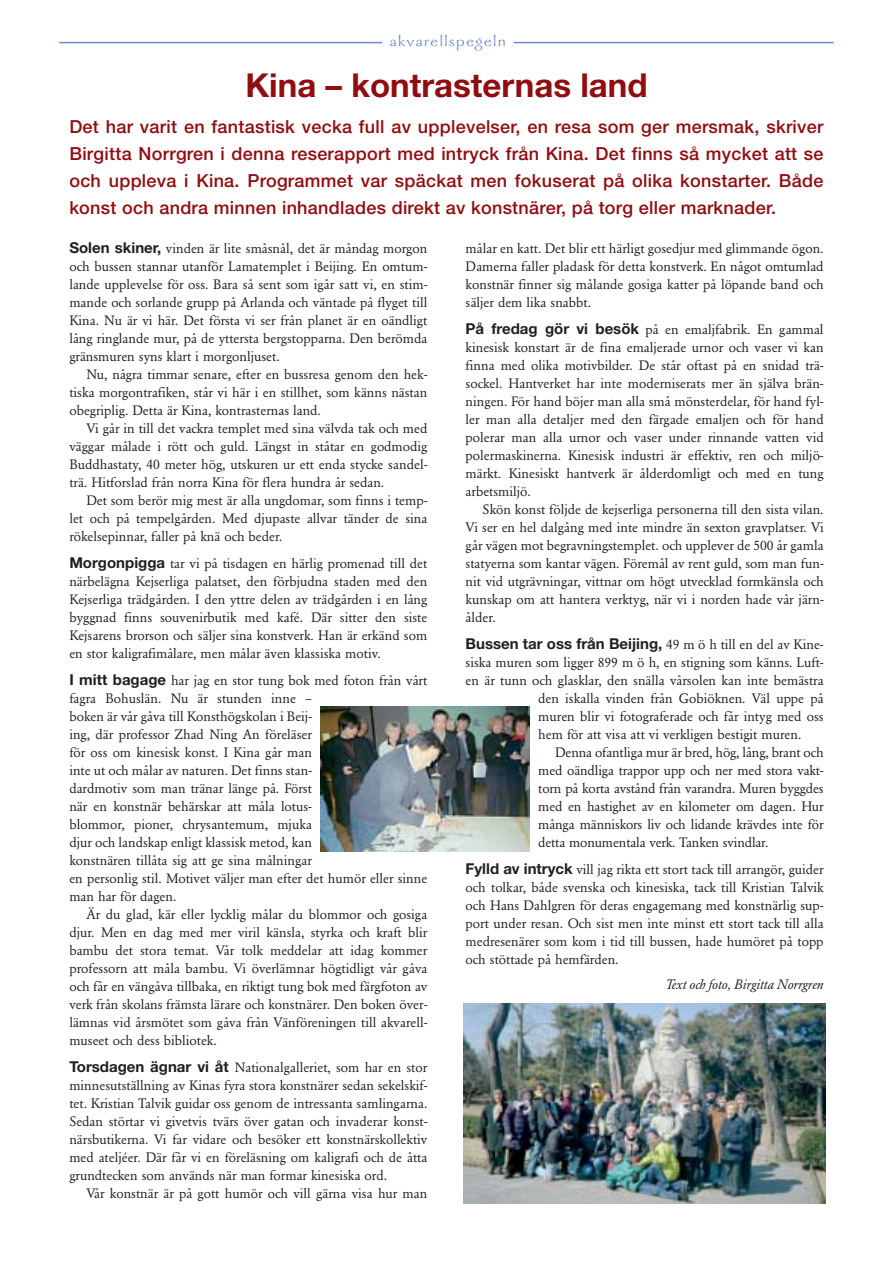
<style>
.page{position:relative;width:893px;height:1263px;background:#fff}
.page>*{position:absolute;margin:0;border:0;box-sizing:border-box;transform-origin:0 0}
.t1{font:700 33px "Helvetica Neue";color:#900d10}
.t2{font:500 18px/27px "Helvetica Neue";letter-spacing:.015em;color:#900d10;text-align:justify}
.t3{font:16.5px "Galahad";letter-spacing:.1em;color:#698ac4}
.t4{font:700 15px "Helvetica Neue";color:#231f20}
.t5{font:13.5px/18px "Garamond BE";color:#231f20;text-align:justify}
.t6{font:13.5px "Garamond BE Italic Os F";color:#231f20}
.s1{font-family:"Helvetica Neue";font-weight:700;font-size:15px}
.s2{font-family:"Garamond BE";font-weight:400;font-size:13.5px}
</style>
<div class="page">
<hr style="left:59px;top:42px;width:774px;height:1px;background:#698ac4">
<div style="left:382px;top:26px;width:131px;height:33px;background:#fff"></div>
<img style="left:463px;top:1004px;width:362px;height:199px">
<img style="left:321px;top:707px;width:208px;height:144px">
<p class="t3" style="left:390px;top:34px;width:117px">akvarellspegeln</p>
<h1 class="t1" style="left:245px;top:74px;width:403px">Kina – kontrasternas land</h1>
<p class="t2" style="left:69px;top:115px;width:755px">Det har varit en fantastisk vecka full av upplevelser, en resa som ger mersmak, skriver Birgitta Norrgren i denna reserapport med intryck från Kina. Det finns så mycket att se och uppleva i Kina. Programmet var späckat men fokuserat på olika konstarter. Både konst och andra minnen inhandlades direkt av konstnärer, på torg eller marknader.</p>
<p class="t5" style="left:69px;top:241px;width:359px"><span class="s1">Solen skiner,</span> vinden är lite småsnål, det är måndag morgon och bussen stannar utanför Lamatemplet i Beijing. En omtum&shy;lande upplevelse för oss. Bara så sent som igår satt vi, en stim&shy;mande och sorlande grupp på Arlanda och väntade på flyget till Kina. Nu är vi här. Det första vi ser från planet är en oändligt lång ringlande mur, på de yttersta bergstopparna. Den berömda gränsmuren syns klart i morgonljuset.</p>
<p class="t5" style="left:69px;top:367px;width:359px;text-indent:17px">Nu, några timmar senare, efter en bussresa genom den hek&shy;tiska morgontrafiken, står vi här i en stillhet, som känns nästan obegriplig. Detta är Kina, kontrasternas land.</p>
<p class="t5" style="left:69px;top:421px;width:359px;text-indent:17px">Vi går in till det vackra templet med sina välvda tak och med väggar målade i rött och guld. Längst in ståtar en godmodig Buddhastaty, 40 meter hög, utskuren ur ett enda stycke sandel&shy;trä. Hitforslad från norra Kina för flera hundra år sedan.</p>
<p class="t5" style="left:69px;top:493px;width:359px;text-indent:17px">Det som berör mig mest är alla ungdomar, som finns i temp&shy;let och på tempelgården. Med djupaste allvar tänder de sina rökelsepinnar, faller på knä och beder.</p>
<p class="t5" style="left:69px;top:556px;width:359px"><span class="s1">Morgonpigga</span> tar vi på tisdagen en härlig promenad till det närbelägna Kejserliga palatset, den förbjudna staden med den Kejserliga trädgården. I den yttre delen av trädgården i en lång byggnad finns souvenirbutik med kafé. Där sitter den siste Kejsarens brorson och säljer sina konstverk. Han är erkänd som en stor kaligrafimålare, men målar även klassiska motiv.</p>
<p class="t5" style="left:69px;top:673px;width:359px;text-align:left"><span class="s1">I mitt bagage</span> har jag en stor tung bok med foton från vårt fagra Bohuslän. Nu är stunden inne –<br>boken är vår gåva till Konsthögskolan i Beij-<br>ing, där professor Zhad Ning An föreläser<br>för oss om kinesisk konst. I Kina går man<br>inte ut och målar av naturen. Det finns stan-<br>dardmotiv som man tränar länge på. Först<br>när en konstnär behärskar att måla lotus-<br>blommor, pioner, chrysantemum, mjuka<br>djur och landskap enligt klassisk metod, kan<br>konstnären tillåta sig att ge sina målningar<br>en personlig stil. Motivet väljer man efter det humör eller sinne man har för dagen.</p>
<p class="t5" style="left:69px;top:907px;width:359px;text-indent:17px">Är du glad, kär eller lycklig målar du blommor och gosiga djur. Men en dag med mer viril känsla, styrka och kraft blir bambu det stora temat. Vår tolk meddelar att idag kommer professorn att måla bambu. Vi överlämnar högtidligt vår gåva och får en vängåva tillbaka, en riktigt tung bok med färgfoton av verk från skolans främsta lärare och konstnärer. Den boken över&shy;lämnas vid årsmötet som gåva från Vänföreningen till akvarell&shy;museet och dess bibliotek.</p>
<p class="t5" style="left:69px;top:1060px;width:359px"><span class="s1">Torsdagen ägnar vi åt</span> Nationalgalleriet, som har en stor minnesutställning av Kinas fyra stora konstnärer sedan sekelskif&shy;tet. Kristian Talvik guidar oss genom de intressanta samlingarna.<br>Sedan störtar vi givetvis tvärs över gatan och invaderar konst&shy;närsbutikerna. Vi far vidare och besöker ett konstnärskollektiv med ateljéer. Där får vi en föreläsning om kaligrafi och de åtta grundtecken som används när man formar kinesiska ord.</p>
<p class="t5" style="left:86px;top:1186px;width:342px">Vår konstnär är på gott humör och vill gärna visa hur man</p>
<p class="t5" style="left:465px;top:240px;width:359px">målar en katt. Det blir ett härligt gosedjur med glimmande ögon.<br>Damerna faller pladask för detta konstverk. En något omtumlad konstnär finner sig målande gosiga katter på löpande band och säljer dem lika snabbt.</p>
<p class="t5" style="left:465px;top:321px;width:359px"><span class="s1">På fredag gör vi besök</span> på en emaljfabrik. En gammal kinesisk konstart är de fina emaljerade urnor och vaser vi kan finna med olika motivbilder. De står oftast på en snidad trä&shy;sockel. Hantverket har inte moderniserats mer än själva brän&shy;ningen. För hand böjer man alla små mönsterdelar, för hand fyl&shy;ler man alla detaljer med den färgade emaljen och för hand polerar man alla urnor och vaser under rinnande vatten vid polermaskinerna. Kinesisk industri är effektiv, ren och miljö&shy;märkt. Kinesiskt hantverk är ålderdomligt och med en tung arbetsmiljö.</p>
<p class="t5" style="left:465px;top:501px;width:359px;text-indent:17px">Skön konst följde de kejserliga personerna till den sista vilan.<br>Vi ser en hel dalgång med inte mindre än sexton gravplatser. Vi går vägen mot begravningstemplet. och upplever de 500 år gamla statyerna som kantar vägen. Föremål av rent guld, som man fun&shy;nit vid utgrävningar, vittnar om högt utvecklad formkänsla och kunskap om att hantera verktyg, när vi i norden hade vår järn&shy;ålder.</p>
<p class="t4" style="left:465px;top:638px;width:359px">Bussen tar oss från Beijing, <span class="s2">49 m ö h till en del av Kine-</span></p>
<p class="t5" style="left:465px;top:654px;width:359px">siska muren som ligger 899 m ö h, en stigning som känns. Luft-</p>
<p class="t5" style="left:465px;top:672px;width:359px">en är tunn och glasklar, den snälla vårsolen kan inte bemästra</p>
<p class="t5" style="left:538px;top:690px;width:287px">den iskalla vinden från Gobiöknen. Väl uppe på</p>
<p class="t5" style="left:538px;top:708px;width:287px">muren blir vi fotograferade och får intyg med oss</p>
<p class="t5" style="left:538px;top:726px;width:264px">hem för att visa att vi verkligen bestigit muren.</p>
<p class="t5" style="left:555px;top:744px;width:270px">Denna ofantliga mur är bred, hög, lång, brant och</p>
<p class="t5" style="left:538px;top:762px;width:287px">med oändliga trappor upp och ner med stora vakt-</p>
<p class="t5" style="left:538px;top:780px;width:287px">torn på korta avstånd från varandra. Muren byggdes</p>
<p class="t5" style="left:538px;top:798px;width:287px">med en hastighet av en kilometer om dagen. Hur</p>
<p class="t5" style="left:538px;top:816px;width:287px">många människors liv och lidande krävdes inte för</p>
<p class="t5" style="left:538px;top:834px;width:232px">detta monumentala verk. Tanken svindlar.</p>
<p class="t5" style="left:465px;top:861px;width:359px"><span class="s1">Fylld av intryck</span> vill jag rikta ett stort tack till arrangör, guider och tolkar, både svenska och kinesiska, tack till Kristian Talvik och Hans Dahlgren för deras engagemang med konstnärlig sup&shy;port under resan. Och sist men inte minst ett stort tack till alla medresenärer som kom i tid till bussen, hade humöret på topp och stöttade på hemfärden.</p>
<p class="t6" style="left:665px;top:979px;width:159px">Text och foto, Birgitta Norrgren</p>
</div>
